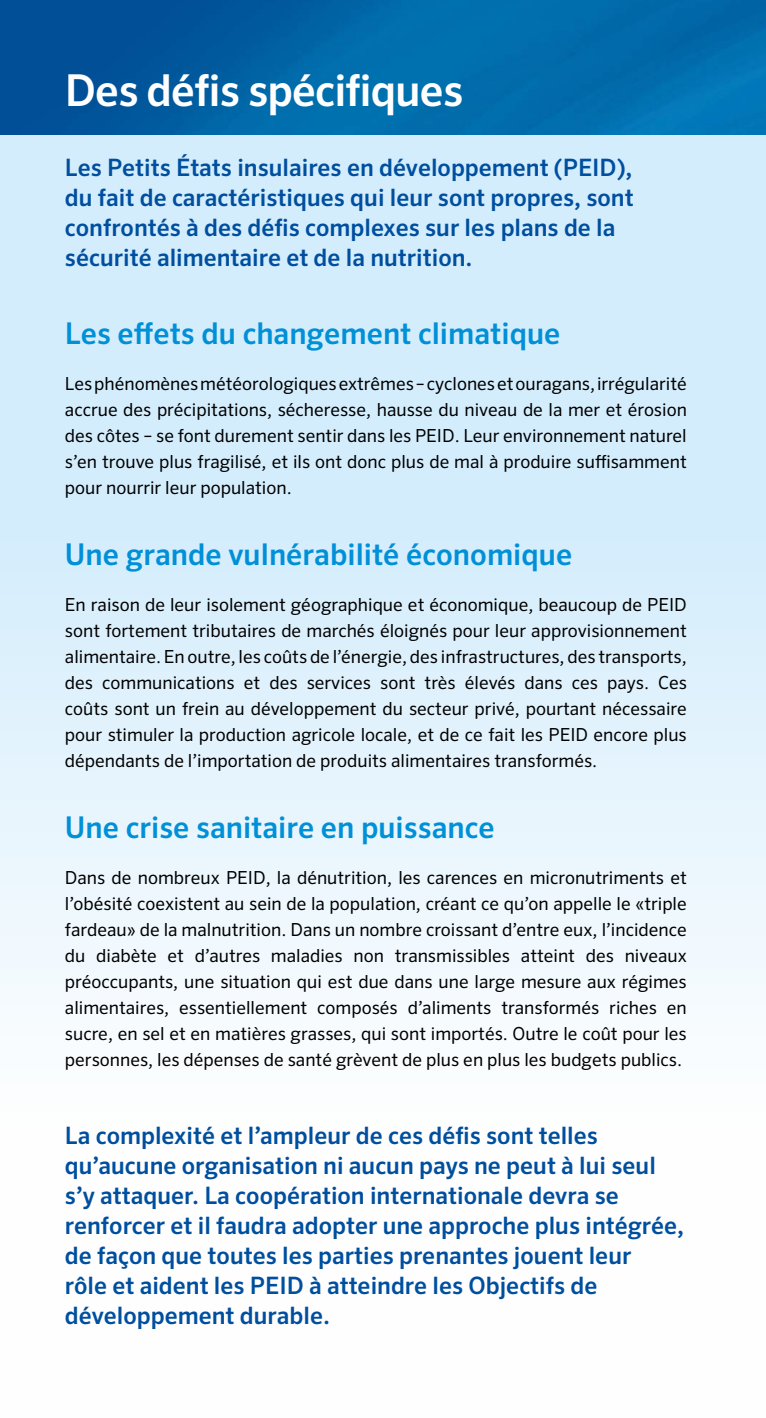
<style>
.page{position:relative;width:766px;height:1418px;background:#fff}
.page>*{position:absolute;margin:0;border:0;box-sizing:border-box;transform-origin:0 0}
.t1{font:500 44px "Sero OT";letter-spacing:-.02em;color:#fff}
.t2{font:500 30px "Sero OT";color:#0090d7}
.t3{font:500 24px/30px "Sero OT";color:#004f9f}
.t4{font:18px/26px "Sero OT";color:#000;text-align:justify}
</style>
<div class="page">
<div style="left:0;top:129px;width:765px;height:1288px;background:linear-gradient(to bottom,#cae9fb,#fffffe)"></div>
<img style="left:0;top:0;width:765px;height:134px">
<h1 class="t1" style="left:65px;top:64px;width:400px">Des défis spécifiques</h1>
<h3 class="t3" style="left:65px;top:152px;width:570px">Les Petits États insulaires en développement (PEID), du fait de caractéristiques qui leur sont propres, sont confrontés à des défis complexes sur les plans de la sécurité alimentaire et de la nutrition.</h3>
<h2 class="t2" style="left:65px;top:315px;width:497px">Les effets du changement climatique</h2>
<p class="t4" style="left:65px;top:370px;width:623px">Les phénomènes météorologiques extrêmes – cyclones et ouragans, irrégularité accrue des précipitations, sécheresse, hausse du niveau de la mer et érosion des côtes – se font durement sentir dans les PEID. Leur environnement naturel s’en trouve plus fragilisé, et ils ont donc plus de mal à produire suffisamment pour nourrir leur population.</p>
<h2 class="t2" style="left:65px;top:536px;width:508px">Une grande vulnérabilité économique</h2>
<p class="t4" style="left:65px;top:591px;width:623px">En raison de leur isolement géographique et économique, beaucoup de PEID sont fortement tributaires de marchés éloignés pour leur approvisionnement alimentaire. En outre, les coûts de l’énergie, des infrastructures, des transports, des communications et des services sont très élevés dans ces pays. Ces coûts sont un frein au développement du secteur privé, pourtant nécessaire pour stimuler la production agricole locale, et de ce fait les PEID encore plus dépendants de l’importation de produits alimentaires transformés.</p>
<h2 class="t2" style="left:65px;top:809px;width:431px">Une crise sanitaire en puissance</h2>
<p class="t4" style="left:65px;top:864px;width:623px">Dans de nombreux PEID, la dénutrition, les carences en micronutriments et l’obésité coexistent au sein de la population, créant ce qu’on appelle le «triple fardeau» de la malnutrition. Dans un nombre croissant d’entre eux, l’incidence du diabète et d’autres maladies non transmissibles atteint des niveaux préoccupants, une situation qui est due dans une large mesure aux régimes alimentaires, essentiellement composés d’aliments transformés riches en sucre, en sel et en matières grasses, qui sont importés. Outre le coût pour les personnes, les dépenses de santé grèvent de plus en plus les budgets publics.</p>
<p class="t3" style="left:65px;top:1120px;width:620px">La complexité et l’ampleur de ces défis sont telles qu’aucune organisation ni aucun pays ne peut à lui seul s’y attaquer. La coopération internationale devra se renforcer et il faudra adopter une approche plus intégrée, de façon que toutes les parties prenantes jouent leur<br>rôle et aident les PEID à atteindre les Objectifs de développement durable.</p>
</div>
